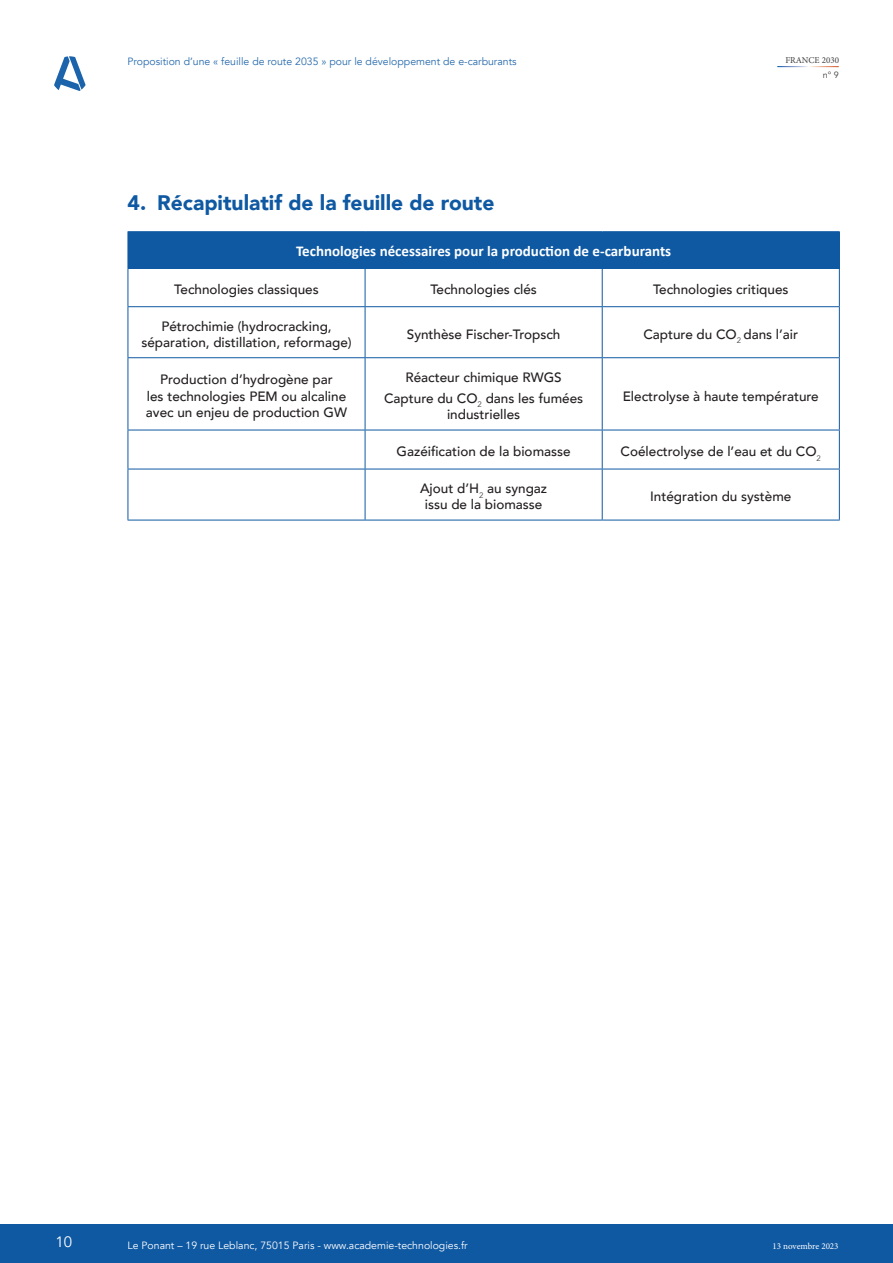
<style>
.page{position:relative;width:893px;height:1263px;background:#fff}
.page>*{position:absolute;margin:0;border:0;box-sizing:border-box;transform-origin:0 0}
.t1{font:900 21px "Avenir";color:#0f59a3}
.t2{font:700 15px "Calibri";color:#fff}
.t3{font:15px "Avenir";color:#fff}
.t4{font:500 13.5px/16.2px "Avenir";color:#231f20;text-align:center}
.t5{font:10.5px "Avenir";color:#276aac}
.t6{font:10.5px "Avenir";color:#fff}
.t7{font:9px "Minion Pro";letter-spacing:-.005em;color:#fff}
.t8{font:9px "Minion Pro";color:#3e3e3f}
.t9{font:9px "Avenir";color:#3e3e3f}
</style>
<div class="page">
<div style="left:0;top:1224px;width:893px;height:39px;background:#0f59a3"></div>
<svg style="left:54px;top:56px;width:32px;height:35px"></svg>
<div style="left:128px;top:232px;width:711px;height:36px;background:#0f59a3"></div>
<hr style="left:839px;top:232px;width:1px;height:36px;background:#0f59a3">
<hr style="left:128px;top:269px;width:1px;height:37px;background:#0f59a3">
<hr style="left:365px;top:269px;width:1px;height:37px;background:#0f59a3">
<hr style="left:839px;top:269px;width:1px;height:37px;background:#0f59a3">
<hr style="left:128px;top:307px;width:1px;height:50px;background:#0f59a3">
<hr style="left:839px;top:307px;width:1px;height:50px;background:#0f59a3">
<hr style="left:128px;top:358px;width:1px;height:72px;background:#0f59a3">
<hr style="left:839px;top:358px;width:1px;height:72px;background:#0f59a3">
<hr style="left:128px;top:430px;width:1px;height:39px;background:#0f59a3">
<hr style="left:839px;top:430px;width:1px;height:39px;background:#0f59a3">
<hr style="left:128px;top:469px;width:1px;height:51px;background:#0f59a3">
<hr style="left:839px;top:469px;width:1px;height:51px;background:#0f59a3">
<hr style="left:128px;top:520px;width:237px;height:1px;background:#0f59a3">
<hr style="left:365px;top:520px;width:237px;height:1px;background:#0f59a3">
<hr style="left:602px;top:520px;width:238px;height:1px;background:#0f59a3">
<hr style="left:128px;top:231px;width:237px;height:1px;background:#0f59a3">
<hr style="left:365px;top:231px;width:237px;height:1px;background:#0f59a3">
<hr style="left:602px;top:231px;width:238px;height:1px;background:#0f59a3">
<hr style="left:128px;top:268px;width:237px;height:1px;background:#0f59a3">
<hr style="left:365px;top:268px;width:237px;height:1px;background:#0f59a3">
<hr style="left:602px;top:268px;width:238px;height:1px;background:#0f59a3">
<hr style="left:602px;top:269px;width:1px;height:37px;background:#0f59a3">
<hr style="left:128px;top:306px;width:237px;height:1px;background:#0f59a3">
<hr style="left:365px;top:306px;width:237px;height:1px;background:#0f59a3">
<hr style="left:365px;top:307px;width:1px;height:50px;background:#0f59a3">
<hr style="left:602px;top:306px;width:238px;height:1px;background:#0f59a3">
<hr style="left:602px;top:307px;width:1px;height:50px;background:#0f59a3">
<hr style="left:128px;top:357px;width:237px;height:1px;background:#0f59a3">
<hr style="left:365px;top:357px;width:237px;height:1px;background:#0f59a3">
<hr style="left:365px;top:358px;width:1px;height:72px;background:#0f59a3">
<hr style="left:602px;top:357px;width:238px;height:1px;background:#0f59a3">
<hr style="left:602px;top:358px;width:1px;height:72px;background:#0f59a3">
<hr style="left:128px;top:430px;width:237px;height:1px;background:#0f59a3">
<hr style="left:365px;top:430px;width:237px;height:1px;background:#0f59a3">
<hr style="left:365px;top:430px;width:1px;height:39px;background:#0f59a3">
<hr style="left:602px;top:430px;width:238px;height:1px;background:#0f59a3">
<hr style="left:602px;top:430px;width:1px;height:39px;background:#0f59a3">
<hr style="left:128px;top:469px;width:237px;height:1px;background:#0f59a3">
<hr style="left:365px;top:469px;width:237px;height:1px;background:#0f59a3">
<hr style="left:365px;top:469px;width:1px;height:51px;background:#0f59a3">
<hr style="left:602px;top:469px;width:238px;height:1px;background:#0f59a3">
<hr style="left:602px;top:469px;width:1px;height:51px;background:#0f59a3">
<p class="t5" style="left:128px;top:55px;width:391px">Proposition d’une « feuille de route 2035 » pour le développement de e-carburants</p>
<p class="t8" style="left:785px;top:54px;width:55px">FRANCE 2030</p>
<p class="t9" style="left:823px;top:70px;width:18px">n° 9</p>
<h1 class="t1" style="left:128px;top:185px;width:368px">4. Récapitulatif de la feuille de route</h1>
<p class="t2" style="left:296px;top:241px;width:377px">Technologies nécessaires pour la production de e-carburants</p>
<p class="t4" style="left:174px;top:281px;width:146px">Technologies classiques</p>
<p class="t4" style="left:430px;top:281px;width:108px">Technologies clés</p>
<p class="t4" style="left:653px;top:281px;width:137px">Technologies critiques</p>
<p class="t4" style="left:141px;top:317px;width:212px">Pétrochimie (hydrocracking, séparation, distillation, reformage)</p>
<p class="t4" style="left:407px;top:325px;width:155px">Synthèse Fischer-Tropsch</p>
<p class="t4" style="left:643px;top:325px;width:156px">Capture du CO<sub>2</sub> dans l’air</p>
<p class="t4" style="left:146px;top:371px;width:203px">Production d’hydrogène par<br>les technologies PEM ou alcaline avec un enjeu de production GW</p>
<p class="t4" style="left:384px;top:367px;width:201px;line-height:20.4px">Réacteur chimique RWGS<br>Capture du CO<sub>2</sub> dans les fumées</p>
<p class="t4" style="left:623px;top:387px;width:198px">Electrolyse à haute température</p>
<p class="t4" style="left:447px;top:405px;width:75px">industrielles</p>
<p class="t4" style="left:397px;top:443px;width:176px">Gazéification de la biomasse</p>
<p class="t4" style="left:621px;top:443px;width:202px">Coélectrolyse de l’eau et du CO<sub>2</sub></p>
<p class="t4" style="left:420px;top:480px;width:129px">Ajout d’H<sub>2</sub> au syngaz issu de la biomasse</p>
<p class="t4" style="left:650px;top:488px;width:143px">Intégration du système</p>
<p class="t3" style="left:55px;top:1233px;width:18px">10</p>
<p class="t6" style="left:128px;top:1239px;width:342px">Le Ponant – 19 rue Leblanc, 75015 Paris - www.academie-technologies.fr</p>
<p class="t7" style="left:773px;top:1240px;width:68px">13 novembre 2023</p>
</div>
